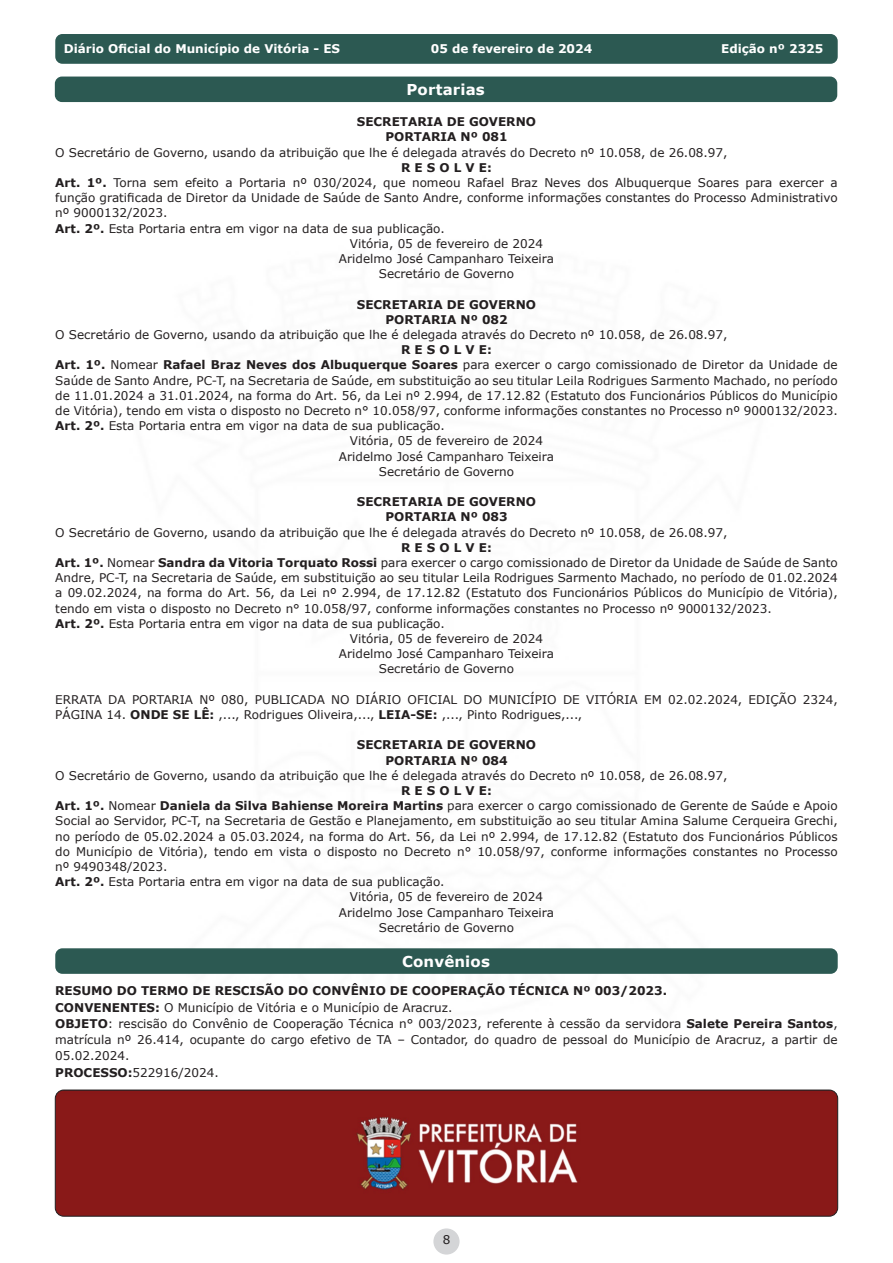
<style>
.page{position:relative;width:893px;height:1263px;background:#fff}
.page>*{position:absolute;margin:0;border:0;box-sizing:border-box;transform-origin:0 0}
.t1{font:700 15px "Verdana";letter-spacing:.01em;color:#fff}
.Título2{font:12px/15.1px "Verdana";color:#231f20;text-align:justify}
.Título2-2{font:700 12px "Verdana";color:#231f20}
.t2{font:700 12px "Verdana";color:#fff}
.s1{font-weight:700}
</style>
<div class="page">
<div style="left:433px;top:1228px;width:27px;height:26px;background:#d4d5d7;border-radius:50%"></div>
<div style="left:56px;top:35px;width:781px;height:28px;background:#2c5952;border-radius:6px"></div>
<div style="left:55px;top:34px;width:783px;height:30px;border:2px solid #2c5952;border-radius:6px"></div>
<div style="left:56px;top:77px;width:780px;height:24px;background:#2c5952;border-radius:6px"></div>
<div style="left:55px;top:77px;width:782px;height:25px;border:2px solid #2c5952;border-radius:6px"></div>
<div style="left:56px;top:949px;width:781px;height:24px;background:#2c5952;border-radius:6px"></div>
<div style="left:55px;top:948px;width:783px;height:26px;border:2px solid #2c5952;border-radius:6px"></div>
<img style="left:55px;top:1090px;width:783px;height:126px">
<div style="left:55px;top:1090px;width:783px;height:126px;border:1px solid #231f20;border-radius:9px"></div>
<p class="t2" style="left:64px;top:41px;width:278px">Diário Oficial do Município de Vitória - ES</p>
<p class="t2" style="left:431px;top:41px;width:163px">05 de fevereiro de 2024</p>
<p class="t2" style="left:721px;top:41px;width:104px">Edição nº 2325</p>
<p class="t1" style="left:406px;top:79px;width:80px">Portarias</p>
<p class="Título2-2" style="left:357px;top:113px;width:181px">SECRETARIA DE GOVERNO</p>
<p class="Título2-2" style="left:385px;top:128px;width:124px">PORTARIA Nº 081</p>
<p class="Título2" style="left:55px;top:144px;width:674px">O Secretário de Governo, usando da atribuição que lhe é delegada através do Decreto nº 10.058, de 26.08.97,</p>
<p class="Título2-2" style="left:401px;top:159px;width:92px">R E S O L V E:</p>
<p class="Título2" style="left:55px;top:175px;width:784px"><span class="s1">Art. 1º.</span> Torna sem efeito a Portaria nº 030/2024, que nomeou Rafael Braz Neves dos Albuquerque Soares para exercer a função gratificada de Diretor da Unidade de Saúde de Santo Andre, conforme informações constantes do Processo Administrativo nº 9000132/2023.</p>
<p class="Título2" style="left:55px;top:220px;width:391px"><span class="s1">Art. 2º.</span> Esta Portaria entra em vigor na data de sua publicação.</p>
<p class="Título2" style="left:350px;top:236px;width:195px">Vitória, 05 de fevereiro de 2024</p>
<p class="Título2" style="left:339px;top:251px;width:217px">Aridelmo José Campanharo Teixeira</p>
<p class="Título2" style="left:379px;top:266px;width:137px">Secretário de Governo</p>
<p class="Título2-2" style="left:357px;top:296px;width:181px">SECRETARIA DE GOVERNO</p>
<p class="Título2-2" style="left:385px;top:311px;width:124px">PORTARIA Nº 082</p>
<p class="Título2" style="left:55px;top:327px;width:674px">O Secretário de Governo, usando da atribuição que lhe é delegada através do Decreto nº 10.058, de 26.08.97,</p>
<p class="Título2-2" style="left:401px;top:341px;width:92px">R E S O L V E:</p>
<p class="Título2" style="left:55px;top:357px;width:784px"><span class="s1">Art. 1º.</span> Nomear <span class="s1">Rafael Braz Neves dos Albuquerque Soares</span> para exercer o cargo comissionado de Diretor da Unidade de Saúde de Santo Andre, PC-T, na Secretaria de Saúde, em substituição ao seu titular Leila Rodrigues Sarmento Machado, no período de 11.01.2024 a 31.01.2024, na forma do Art. 56, da Lei nº 2.994, de 17.12.82 (Estatuto dos Funcionários Públicos do Município de Vitória), tendo em vista o disposto no Decreto n° 10.058/97, conforme informações constantes no Processo nº 9000132/2023.</p>
<p class="Título2" style="left:55px;top:418px;width:391px"><span class="s1">Art. 2º.</span> Esta Portaria entra em vigor na data de sua publicação.</p>
<p class="Título2" style="left:350px;top:433px;width:195px">Vitória, 05 de fevereiro de 2024</p>
<p class="Título2" style="left:339px;top:448px;width:217px">Aridelmo José Campanharo Teixeira</p>
<p class="Título2" style="left:379px;top:464px;width:137px">Secretário de Governo</p>
<p class="Título2-2" style="left:357px;top:493px;width:181px">SECRETARIA DE GOVERNO</p>
<p class="Título2-2" style="left:385px;top:508px;width:124px">PORTARIA Nº 083</p>
<p class="Título2" style="left:55px;top:524px;width:674px">O Secretário de Governo, usando da atribuição que lhe é delegada através do Decreto nº 10.058, de 26.08.97,</p>
<p class="Título2-2" style="left:401px;top:539px;width:92px">R E S O L V E:</p>
<p class="Título2" style="left:55px;top:555px;width:784px"><span class="s1">Art. 1º.</span> Nomear <span class="s1">Sandra da Vitoria Torquato Rossi</span> para exercer o cargo comissionado de Diretor da Unidade de Saúde de Santo Andre, PC-T, na Secretaria de Saúde, em substituição ao seu titular Leila Rodrigues Sarmento Machado, no período de 01.02.2024 a 09.02.2024, na forma do Art. 56, da Lei nº 2.994, de 17.12.82 (Estatuto dos Funcionários Públicos do Município de Vitória), tendo em vista o disposto no Decreto n° 10.058/97, conforme informações constantes no Processo nº 9000132/2023.</p>
<p class="Título2" style="left:55px;top:616px;width:391px"><span class="s1">Art. 2º.</span> Esta Portaria entra em vigor na data de sua publicação.</p>
<p class="Título2" style="left:350px;top:631px;width:195px">Vitória, 05 de fevereiro de 2024</p>
<p class="Título2" style="left:339px;top:646px;width:217px">Aridelmo José Campanharo Teixeira</p>
<p class="Título2" style="left:379px;top:661px;width:137px">Secretário de Governo</p>
<p class="Título2" style="left:55px;top:692px;width:784px">ERRATA DA PORTARIA Nº 080, PUBLICADA NO DIÁRIO OFICIAL DO MUNICÍPIO DE VITÓRIA EM 02.02.2024, EDIÇÃO 2324,<br>PÁGINA 14. <span class="s1">ONDE SE LÊ:</span> ,..., Rodrigues Oliveira,..., <span class="s1">LEIA-SE:</span> ,..., Pinto Rodrigues,...,</p>
<p class="Título2-2" style="left:357px;top:736px;width:181px">SECRETARIA DE GOVERNO</p>
<p class="Título2-2" style="left:385px;top:752px;width:124px">PORTARIA Nº 084</p>
<p class="Título2" style="left:55px;top:768px;width:674px">O Secretário de Governo, usando da atribuição que lhe é delegada através do Decreto nº 10.058, de 26.08.97,</p>
<p class="Título2-2" style="left:401px;top:782px;width:92px">R E S O L V E:</p>
<p class="Título2" style="left:55px;top:798px;width:784px"><span class="s1">Art. 1º.</span> Nomear <span class="s1">Daniela da Silva Bahiense Moreira Martins</span> para exercer o cargo comissionado de Gerente de Saúde e Apoio Social ao Servidor, PC-T, na Secretaria de Gestão e Planejamento, em substituição ao seu titular Amina Salume Cerqueira Grechi, no período de 05.02.2024 a 05.03.2024, na forma do Art. 56, da Lei nº 2.994, de 17.12.82 (Estatuto dos Funcionários Públicos do Município de Vitória), tendo em vista o disposto no Decreto n° 10.058/97, conforme informações constantes no Processo nº 9490348/2023.</p>
<p class="Título2" style="left:55px;top:874px;width:391px"><span class="s1">Art. 2º.</span> Esta Portaria entra em vigor na data de sua publicação.</p>
<p class="Título2" style="left:350px;top:889px;width:195px">Vitória, 05 de fevereiro de 2024</p>
<p class="Título2" style="left:339px;top:904px;width:217px">Aridelmo Jose Campanharo Teixeira</p>
<p class="Título2" style="left:379px;top:920px;width:137px">Secretário de Governo</p>
<p class="t1" style="left:402px;top:951px;width:89px">Convênios</p>
<p class="Título2-2" style="left:55px;top:982px;width:613px">RESUMO DO TERMO DE RESCISÃO DO CONVÊNIO DE COOPERAÇÃO TÉCNICA Nº 003/2023.</p>
<p class="Título2" style="left:55px;top:999px;width:399px"><span class="s1">CONVENENTES:</span> O Município de Vitória e o Município de Aracruz.</p>
<p class="Título2" style="left:55px;top:1015px;width:784px;line-height:16.2px"><span class="s1">OBJETO</span>: rescisão do Convênio de Cooperação Técnica n° 003/2023, referente à cessão da servidora <span class="s1">Salete Pereira Santos</span>, matrícula nº 26.414, ocupante do cargo efetivo de TA – Contador, do quadro de pessoal do Município de Aracruz, a partir de 05.02.2024.</p>
<p class="Título2" style="left:55px;top:1065px;width:165px"><span class="s1">PROCESSO:</span>522916/2024.</p>
<p class="Título2" style="left:443px;top:1232px;width:9px">8</p>
</div>
